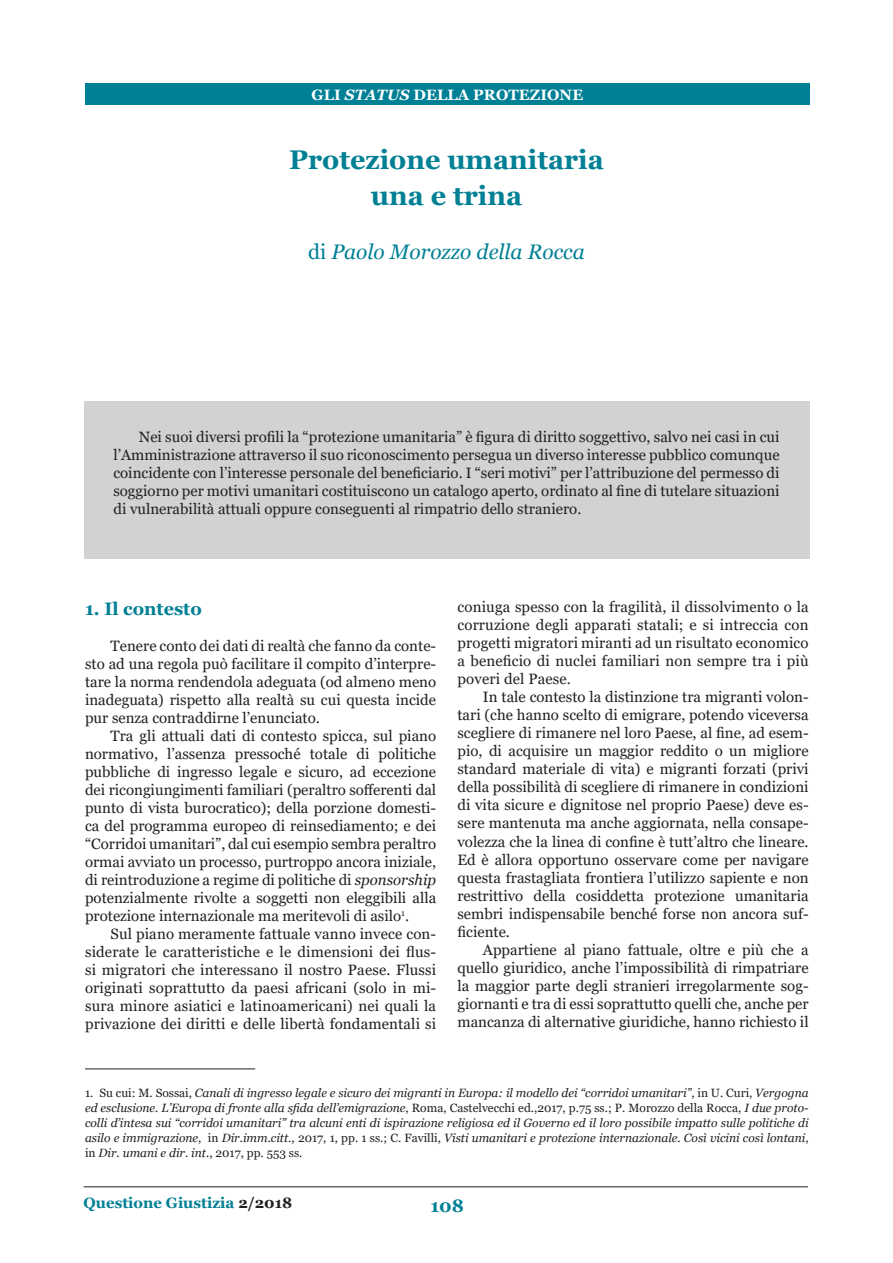
<style>
.page{position:relative;width:893px;height:1263px;background:#fff}
.page>*{position:absolute;margin:0;border:0;box-sizing:border-box;transform-origin:0 0}
.titolo{font:700 27px/36px "Georgia";color:#008095;text-align:center}
.t1{font:italic 21px "Georgia";color:#008095}
.sottotitolo1{font:700 18px "Georgia";color:#008095}
.testo{font:15px/18px "Georgia";color:#231f20;text-align:justify}
.t2{font:700 15px "Georgia";letter-spacing:.01em;color:#fff}
.t3{font:700 15px "Georgia";color:#008095}
.nota{font:italic 12px/15px "Georgia";color:#231f20;text-align:justify}
.s1{font-style:italic}
.s2{font-style:normal}
.s3{color:#231f20}
</style>
<div class="page">
<hr style="left:84px;top:1186px;width:724px;height:1px;background:#231f20">
<div style="left:85px;top:83px;width:724px;height:22px;background:#008095"></div>
<hr style="left:85px;top:1069px;width:170px;height:1px;background:#231f20">
<div style="left:84px;top:401px;width:725px;height:158px;background:#d1d2d4"></div>
<p class="t2" style="left:311px;top:85px;width:273px">GLI <span class="s1">STATUS</span> DELLA PROTEZIONE</p>
<p class="titolo" style="left:289px;top:142px;width:316px">Protezione umanitaria una e trina</p>
<p class="t1" style="left:308px;top:239px;width:278px"><span class="s2">di</span> Paolo Morozzo della Rocca</p>
<p class="testo" style="left:113px;top:428px;width:668px;text-indent:26px">Nei suoi diversi profili la “protezione umanitaria” è figura di diritto soggettivo, salvo nei casi in cui l’Amministrazione attraverso il suo riconoscimento persegua un diverso interesse pubblico comunque coincidente con l’interesse personale del beneficiario. I “seri motivi” per l’attribuzione del permesso di soggiorno per motivi umanitari costituiscono un catalogo aperto, ordinato al fine di tutelare situazioni di vulnerabilità attuali oppure conseguenti al rimpatrio dello straniero.</p>
<p class="sottotitolo1" style="left:85px;top:597px;width:118px">1. Il contesto</p>
<p class="testo" style="left:85px;top:637px;width:353px;text-indent:26px">Tenere conto dei dati di realtà che fanno da conte&shy;sto ad una regola può facilitare il compito d’interpre&shy;tare la norma rendendola adeguata (od almeno meno inadeguata) rispetto alla realtà su cui questa incide pur senza contraddirne l’enunciato.</p>
<p class="testo" style="left:85px;top:727px;width:353px;text-indent:26px">Tra gli attuali dati di contesto spicca, sul piano normativo, l’assenza pressoché totale di politiche pubbliche di ingresso legale e sicuro, ad eccezione dei ricongiungimenti familiari (peraltro sofferenti dal punto di vista burocratico); della porzione domesti&shy;ca del programma europeo di reinsediamento; e dei “Corridoi umanitari”, dal cui esempio sembra peraltro ormai avviato un processo, purtroppo ancora iniziale, di reintroduzione a regime di politiche di <span class="s1">sponsorship </span>potenzialmente rivolte a soggetti non eleggibili alla protezione internazionale ma meritevoli di asilo<sup>1</sup>.</p>
<p class="testo" style="left:85px;top:925px;width:353px;text-indent:26px">Sul piano meramente fattuale vanno invece con&shy;siderate le caratteristiche e le dimensioni dei flus&shy;si migratori che interessano il nostro Paese. Flussi originati soprattutto da paesi africani (solo in mi&shy;sura minore asiatici e latinoamericani) nei quali la privazione dei diritti e delle libertà fondamentali si</p>
<p class="testo" style="left:457px;top:599px;width:353px">coniuga spesso con la fragilità, il dissolvimento o la corruzione degli apparati statali; e si intreccia con progetti migratori miranti ad un risultato economico a beneficio di nuclei familiari non sempre tra i più poveri del Paese.</p>
<p class="testo" style="left:457px;top:689px;width:353px;text-indent:26px">In tale contesto la distinzione tra migranti volon&shy;tari (che hanno scelto di emigrare, potendo viceversa scegliere di rimanere nel loro Paese, al fine, ad esem&shy;pio, di acquisire un maggior reddito o un migliore standard materiale di vita) e migranti forzati (privi della possibilità di scegliere di rimanere in condizioni di vita sicure e dignitose nel proprio Paese) deve es&shy;sere mantenuta ma anche aggiornata, nella consape&shy;volezza che la linea di confine è tutt’altro che lineare.<br>Ed è allora opportuno osservare come per navigare questa frastagliata frontiera l’utilizzo sapiente e non restrittivo della cosiddetta protezione umanitaria sembri indispensabile benché forse non ancora suf&shy;ficiente.</p>
<p class="testo" style="left:457px;top:941px;width:353px;text-indent:26px">Appartiene al piano fattuale, oltre e più che a quello giuridico, anche l’impossibilità di rimpatriare la maggior parte degli stranieri irregolarmente sog&shy;giornanti e tra di essi soprattutto quelli che, anche per mancanza di alternative giuridiche, hanno richiesto il</p>
<p class="nota" style="left:85px;top:1085px;width:725px"><span class="s2">1. Su cui: M. Sossai,</span> Canali di ingresso legale e sicuro dei migranti in Europa: il modello dei “corridoi umanitari”<span class="s2">, in U. Curi,</span> Vergogna ed esclusione. L’Europa di fronte alla sfida dell’emigrazione<span class="s2">, Roma, Castelvecchi ed.,2017, p.75 ss.; P. Morozzo della Rocca,</span> I due proto&shy;colli d’intesa sui “corridoi umanitari” tra alcuni enti di ispirazione religiosa ed il Governo ed il loro possibile impatto sulle politiche di asilo e immigrazione<span class="s2">, in</span> Dir.imm.citt<span class="s2">., 2017, 1, pp. 1 ss.; C. Favilli,</span> Visti umanitari e protezione internazionale. Così vicini così lontani<span class="s2">, in</span> Dir. umani e dir. int.<span class="s2">, 2017, pp. 553 ss.</span></p>
<p class="t3" style="left:84px;top:1193px;width:210px">Questione Giustizia <span class="s3">2/2018</span></p>
<p class="sottotitolo1" style="left:430px;top:1194px;width:35px">108</p>
</div>
